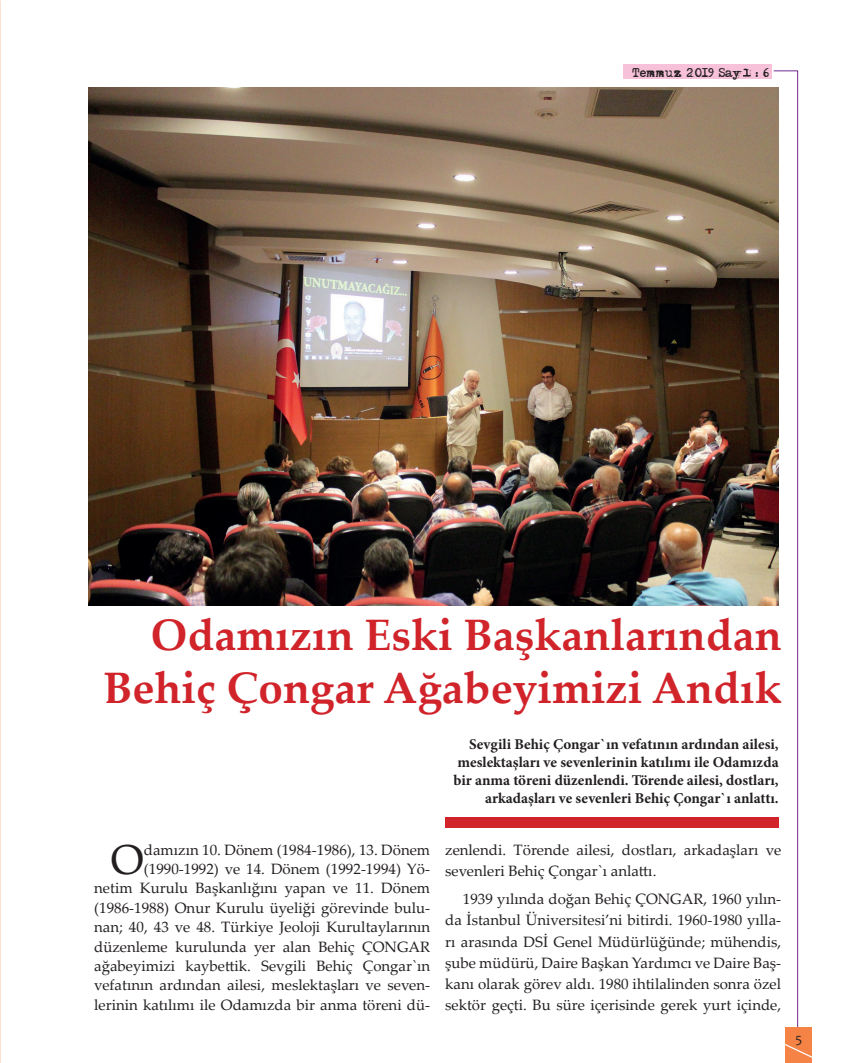
<style>
.page{position:relative;width:851px;height:1063px;background:#fff}
.page>*{position:absolute;margin:0;border:0;box-sizing:border-box;transform-origin:0 0}
.t1{font:700 44px/52.9px "Palatino Linotype";color:#d1232a;text-align:right}
.t2{font:41.88px "Palatino Linotype";color:#231f20}
.t3{font:15px/19.4px "Palatino Linotype";color:#231f20;text-align:right}
.t4{font:700 15px/18px "Minion Pro";color:#231f20;text-align:right}
.t5{font:13.75px "Candara";color:#231f20}
.t6{font:11.25px "Adler";color:#231f20}
</style>
<div class="page">
<svg style="left:773px;top:70px;width:25px;height:958px"></svg>
<div style="left:785px;top:1028px;width:26px;height:35px;background:#f58345"></div>
<svg style="left:785px;top:1041px;width:27px;height:19px"></svg>
<div style="left:623px;top:64px;width:148px;height:15px;background:#f7c1d9"></div>
<svg style="left:742px;top:69px;width:9px;height:8px"></svg>
<img style="left:89px;top:88px;width:689px;height:517px">
<div style="left:445px;top:818px;width:333px;height:10px;background:#d1232a"></div>
<p class="t6" style="left:632px;top:68px;width:138px">Temmuz 2019 Say ı: 6</p>
<h1 class="t1" style="left:103px;top:607px;width:679px">Odamızın Eski Başkanlarından<br>Behiç Çongar Ağabeyimizi Andık</h1>
<p class="t4" style="left:453px;top:735px;width:326px">Sevgili Behiç Çongar`ın vefatının ardından ailesi, meslektaşları ve sevenlerinin katılımı ile Odamızda bir anma töreni düzenlendi. Törende ailesi, dostları, arkadaşları ve sevenleri Behiç Çongar`ı anlattı.</p>
<h2 class="t2" style="left:111px;top:830px;width:34px">O</h2>
<p class="t3" style="left:94px;top:840px;width:337px">damızın 10. Dönem (1984-1986), 13. Dönem (1990-1992) ve 14. Dönem (1992-1994) Yö-<br>netim Kurulu Başkanlığını yapan ve 11. Dönem (1986-1988) Onur Kurulu üyeliği görevinde bulu&shy;nan; 40, 43 ve 48. Türkiye Jeoloji Kurultaylarının düzenleme kurulunda yer alan Behiç ÇONGAR ağabeyimizi kaybettik. Sevgili Behiç Çongar`ın vefatının ardından ailesi, meslektaşları ve seven&shy;lerinin katılımı ile Odamızda bir anma töreni dü-</p>
<p class="t3" style="left:445px;top:839px;width:337px;line-height:21.1px;text-align:left">zenlendi. Törende ailesi, dostları, arkadaşları ve sevenleri Behiç Çongar`ı anlattı.</p>
<p class="t3" style="left:445px;top:888px;width:337px;line-height:21.1px;text-align:justify;text-indent:18px">1939 yılında doğan Behiç ÇONGAR, 1960 yılın&shy;da İstanbul Üniversitesi’ni bitirdi. 1960-1980 yılla&shy;rı arasında DSİ Genel Müdürlüğünde; mühendis, şube müdürü, Daire Başkan Yardımcı ve Daire Baş&shy;kanı olarak görev aldı. 1980 ihtilalinden sonra özel sektör geçti. Bu süre içerisinde gerek yurt içinde,</p>
<p class="t5" style="left:795px;top:1030px;width:8px">5</p>
</div>
